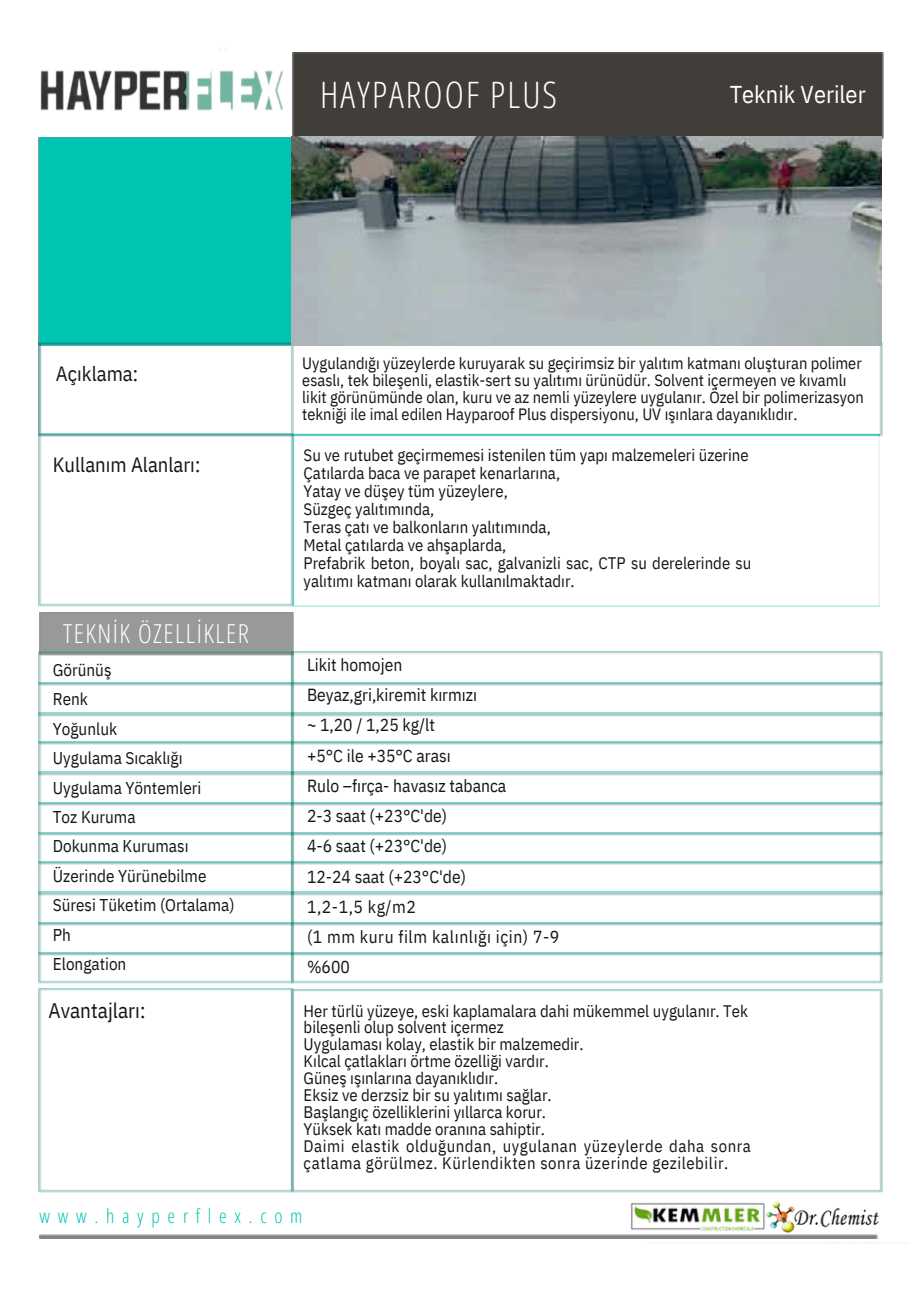
<style>
.page{position:relative;width:918px;height:1289px;background:#fff}
.page>*{position:absolute;margin:0;border:0;box-sizing:border-box;transform-origin:0 0}
.t1{font:300 36.45px "Open Sans Condensed";letter-spacing:.06em;color:#fff}
.t2{font:300 26.1px "Open Sans Condensed";letter-spacing:.06em;color:#fff}
.t3{font:24.3px "IBM Plex Sans Cond";color:#fff}
.t4{font:21.15px "IBM Plex Sans Cond";color:#151616}
.t5{font:20.55px "IBM Plex Sans Cond";color:#151616}
.t6{font:300 19.35px "Open Sans Condensed";letter-spacing:.4em;color:#00c5b2}
.t7{font:17.4px "IBM Plex Sans Cond";color:#151616}
.t8{font:17.4px "IBM Plex Sans Cond";letter-spacing:.03em;color:#151616}
.t9{font:17.1px/29.4px "IBM Plex Sans Cond";color:#151616}
.t10{font:16.65px/16.8px "IBM Plex Sans Cond";color:#151616}
.t11{font:16.65px/16.8px "IBM Plex Sans Cond";letter-spacing:.035em;color:#151616}
.t12{font:16.35px/16.8px "IBM Plex Sans Cond";color:#151616}
</style>
<div class="page">
<div style="left:40px;top:612px;width:254px;height:40px;background:#989999"></div>
<div style="left:412px;top:53px;width:471px;height:86px;background:#413e3a"></div>
<div style="left:38px;top:282px;width:254px;height:60px;background:#00c5b2"></div>
<img style="left:38px;top:342px;width:845px;height:95px">
<img style="left:38px;top:433px;width:255px;height:173px">
<img style="left:38px;top:652px;width:253px;height:30px">
<img style="left:38px;top:682px;width:253px;height:30px">
<img style="left:291px;top:652px;width:592px;height:30px">
<img style="left:291px;top:682px;width:592px;height:30px">
<img style="left:38px;top:744px;width:253px;height:27px">
<img style="left:38px;top:712px;width:253px;height:32px">
<img style="left:291px;top:744px;width:592px;height:27px">
<img style="left:291px;top:712px;width:592px;height:32px">
<img style="left:38px;top:863px;width:253px;height:28px">
<img style="left:38px;top:835px;width:253px;height:28px">
<img style="left:291px;top:863px;width:592px;height:28px">
<img style="left:291px;top:835px;width:592px;height:28px">
<img style="left:38px;top:771px;width:253px;height:31px">
<img style="left:38px;top:802px;width:253px;height:33px">
<img style="left:291px;top:771px;width:592px;height:31px">
<img style="left:291px;top:802px;width:592px;height:33px">
<img style="left:38px;top:891px;width:253px;height:30px">
<img style="left:38px;top:921px;width:253px;height:31px">
<img style="left:291px;top:891px;width:592px;height:30px">
<img style="left:291px;top:921px;width:592px;height:31px">
<img style="left:38px;top:952px;width:253px;height:31px">
<img style="left:291px;top:952px;width:592px;height:31px">
<img style="left:38px;top:988px;width:255px;height:204px">
<img style="left:291px;top:989px;width:592px;height:203px">
<img style="left:292px;top:136px;width:589px;height:209px">
<img style="left:291px;top:434px;width:588px;height:172px">
<img style="left:744px;top:1190px;width:139px;height:49px">
<img style="left:631px;top:1201px;width:136px;height:31px">
<img style="left:38px;top:48px;width:374px;height:234px">
<p class="t1" style="left:320px;top:69px;width:239px">HAYPAROOF PLUS</p>
<p class="t3" style="left:730px;top:78px;width:138px">Teknik Veriler</p>
<p class="t5" style="left:56px;top:360px;width:84px">Açıklama:</p>
<p class="t5" style="left:53px;top:451px;width:149px">Kullanım Alanları:</p>
<p class="t2" style="left:63px;top:615px;width:187px">TEKNİK ÖZELLİKLER</p>
<p class="t9" style="left:53px;top:654px;width:60px">Görünüş</p>
<p class="t9" style="left:53px;top:684px;width:37px">Renk</p>
<p class="t9" style="left:53px;top:713px;width:66px">Yoğunluk</p>
<p class="t9" style="left:53px;top:743px;width:150px">Uygulama Sıcaklığı<br>Uygulama Yöntemleri</p>
<p class="t9" style="left:53px;top:801px;width:84px">Toz Kuruma</p>
<p class="t9" style="left:53px;top:831px;width:183px">Dokunma Kuruması<br>Üzerinde Yürünebilme<br>Süresi Tüketim (Ortalama)<br>Ph</p>
<p class="t9" style="left:53px;top:949px;width:75px">Elongation</p>
<p class="t4" style="left:49px;top:996px;width:98px">Avantajları:</p>
<p class="t12" style="left:302px;top:355px;width:563px">Uygulandığı yüzeylerde kuruyarak su geçirimsiz bir yalıtım katmanı oluşturan polimer esaslı, tek bileşenli, elastik-sert su yalıtımı ürünüdür. Solvent içermeyen ve kıvamlı likit görünümünde olan, kuru ve az nemli yüzeylere uygulanır. Özel bir polimerizasyon tekniği ile imal edilen Hayparoof Plus dispersiyonu, UV ışınlara dayanıklıdır.</p>
<p class="t10" style="left:304px;top:446px;width:447px">Su ve rutubet geçirmemesi istenilen tüm yapı malzemeleri üzerine</p>
<p class="t10" style="left:304px;top:464px;width:258px">Çatılarda baca ve parapet kenarlarına,</p>
<p class="t10" style="left:304px;top:482px;width:206px">Yatay ve düşey tüm yüzeylere,</p>
<p class="t10" style="left:304px;top:500px;width:132px">Süzgeç yalıtımında,</p>
<p class="t10" style="left:304px;top:518px;width:249px">Teras çatı ve balkonların yalıtımında,</p>
<p class="t10" style="left:304px;top:536px;width:204px">Metal çatılarda ve ahşaplarda,</p>
<p class="t10" style="left:304px;top:554px;width:449px;line-height:18px">Prefabrik beton, boyalı sac, galvanizli sac, CTP su derelerinde su yalıtımı katmanı olarak kullanılmaktadır.</p>
<p class="t7" style="left:307px;top:653px;width:97px">Likit homojen</p>
<p class="t7" style="left:307px;top:683px;width:172px">Beyaz,gri,kiremit kırmızı</p>
<p class="t7" style="left:307px;top:713px;width:130px">~ 1,20 / 1,25 kg/lt</p>
<p class="t7" style="left:307px;top:743px;width:145px">+5°C ile +35°C arası</p>
<p class="t7" style="left:307px;top:774px;width:201px">Rulo –fırça- havasız tabanca</p>
<p class="t7" style="left:307px;top:804px;width:142px">2-3 saat (+23°C'de)</p>
<p class="t7" style="left:307px;top:834px;width:142px">4-6 saat (+23°C'de)</p>
<p class="t7" style="left:307px;top:864px;width:160px">12-24 saat (+23°C'de)</p>
<p class="t7" style="left:307px;top:894px;width:110px">1,2-1,5 kg/m2</p>
<p class="t8" style="left:307px;top:925px;width:254px">(1 mm kuru film kalınlığı için) 7-9</p>
<p class="t7" style="left:307px;top:955px;width:44px">%600</p>
<p class="t10" style="left:304px;top:1001px;width:446px">Her türlü yüzeye, eski kaplamalara dahi mükemmel uygulanır. Tek bileşenli olup solvent içermez</p>
<p class="t10" style="left:304px;top:1035px;width:282px">Uygulaması kolay, elastik bir malzemedir.</p>
<p class="t10" style="left:304px;top:1052px;width:247px">Kılcal çatlakları örtme özelliği vardır.</p>
<p class="t10" style="left:304px;top:1069px;width:196px">Güneş ışınlarına dayanıklıdır.</p>
<p class="t10" style="left:304px;top:1086px;width:250px">Eksiz ve derzsiz bir su yalıtımı sağlar.</p>
<p class="t10" style="left:304px;top:1102px;width:244px">Başlangıç özelliklerini yıllarca korur.</p>
<p class="t10" style="left:304px;top:1119px;width:243px">Yüksek katı madde oranına sahiptir.</p>
<p class="t11" style="left:304px;top:1136px;width:449px">Daimi elastik olduğundan, uygulanan yüzeylerde daha sonra çatlama görülmez. Kürlendikten sonra üzerinde gezilebilir.</p>
<p class="t6" style="left:40px;top:1201px;width:264px">www.hayperflex.com</p>
</div>
